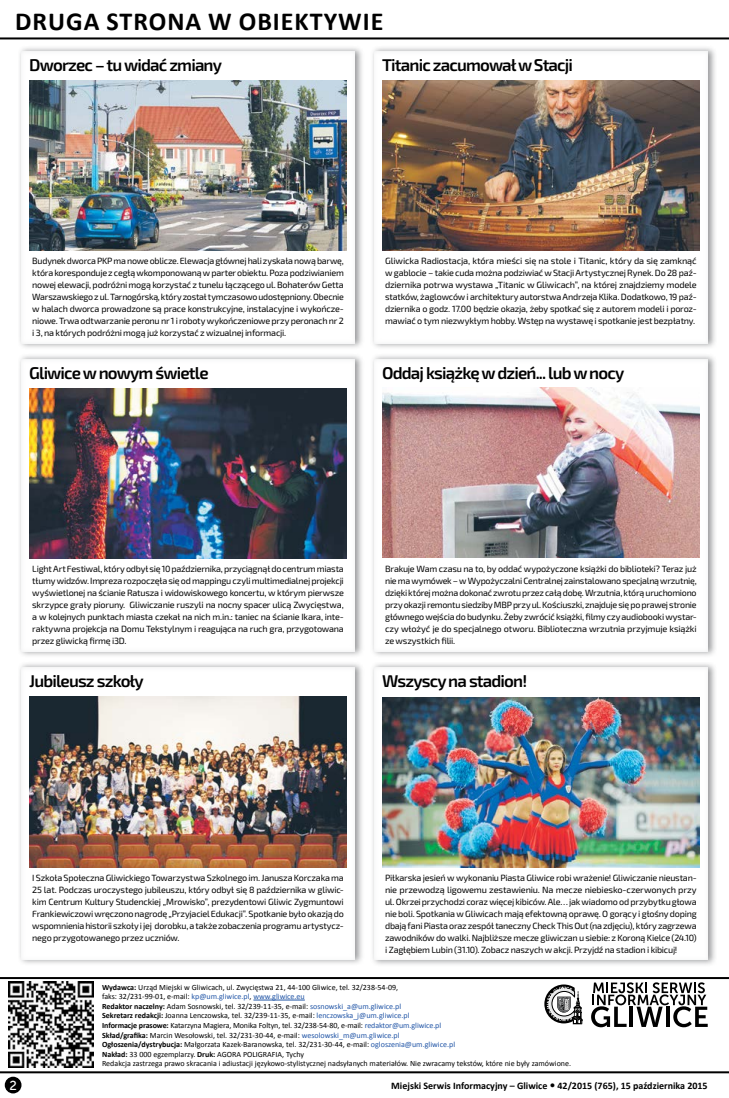
<style>
.page{position:relative;width:729px;height:1098px;background:#fff}
.page>*{position:absolute;margin:0;border:0;box-sizing:border-box;transform-origin:0 0}
.t1{font:700 26px "Calibri";letter-spacing:.04em;color:#000}
.t2{font:600 17px "Exo 2.0";letter-spacing:-.05em;color:#000}
.t3{font:13px "Museo Sans 500";color:#fff}
.t4{font:700 10px "Calibri";color:#000}
.t5{font:9px/12px "Exo 2.0";letter-spacing:-.025em;color:#000;text-align:justify}
.t6{font:8px/9.6px "Calibri";color:#000}
.s1{font-weight:700}
.s2{color:#2256a7}
</style>
<div class="page">
<svg style="left:591px;top:982px;width:116px;height:44px"></svg>
<svg style="left:544px;top:984px;width:39px;height:39px"></svg>
<hr style="left:253px;top:999px;width:52px;height:1px;background:#2256a7">
<img style="left:9px;top:981px;width:85px;height:85px">
<hr style="left:0;top:1070px;width:729px;height:2px;background:#000">
<div style="left:5px;top:1076px;width:16px;height:16px;background:#000;border-radius:50%"></div>
<hr style="left:0;top:37px;width:729px;height:2px;background:#000">
<hr style="left:0;top:976px;width:729px;height:2px;background:#000">
<div style="left:370px;top:45px;width:347px;height:305px;background:#77787b;opacity:.75"></div>
<div style="left:366px;top:42px;width:351px;height:301px;background:#e6e7e8;opacity:.75"></div>
<div style="left:370px;top:661px;width:347px;height:305px;background:#77787b;opacity:.75"></div>
<div style="left:365px;top:658px;width:352px;height:301px;background:#e6e7e8;opacity:.75"></div>
<img style="left:382px;top:697px;width:317px;height:170px">
<div style="left:13px;top:658px;width:351px;height:301px;background:#e6e7e8;opacity:.75"></div>
<img style="left:29px;top:696px;width:318px;height:170px">
<img style="left:382px;top:80px;width:317px;height:170px">
<div style="left:18px;top:45px;width:346px;height:305px;background:#77787b;opacity:.75"></div>
<div style="left:13px;top:42px;width:351px;height:301px;background:#e6e7e8;opacity:.75"></div>
<div style="left:13px;top:350px;width:351px;height:301px;background:#e6e7e8;opacity:.75"></div>
<img style="left:29px;top:388px;width:318px;height:170px">
<img style="left:29px;top:80px;width:318px;height:170px">
<div style="left:366px;top:350px;width:351px;height:301px;background:#e6e7e8;opacity:.75"></div>
<img style="left:382px;top:387px;width:317px;height:170px">
<h1 class="t1" style="left:15px;top:5px;width:370px">druga strona w obiektywie</h1>
<h2 class="t2" style="left:29px;top:54px;width:194px">Dworzec – tu widać zmiany</h2>
<h2 class="t2" style="left:382px;top:54px;width:192px">Titanic zacumował w Stacji</h2>
<p class="t5" style="left:32px;top:255px;width:313px">Budynek dworca PKP ma nowe oblicze. Elewacja głównej hali zyskała nową barwę, która koresponduje z cegłą wkomponowaną w parter obiektu. Poza podziwianiem nowej elewacji, podróżni mogą korzystać z tunelu łączącego ul. Bohaterów Getta Warszawskiego z ul. Tarnogórską, który został tymczasowo udostępniony. Obecnie w halach dworca prowadzone są prace konstrukcyjne, instalacyjne i wykończe&shy;niowe. Trwa odtwarzanie peronu nr 1 i roboty wykończeniowe przy peronach nr 2 i 3, na których podróżni mogą już korzystać z wizualnej informacji.</p>
<h2 class="t2" style="left:29px;top:362px;width:181px">Gliwice w nowym świetle</h2>
<p class="t5" style="left:385px;top:255px;width:313px">Gliwicka Radiostacja, która mieści się na stole i Titanic, który da się zamknąć w gablocie – takie cuda można podziwiać w Stacji Artystycznej Rynek. Do 28 paź&shy;dziernika potrwa wystawa „Titanic w Gliwicach”, na której znajdziemy modele statków, żaglowców i architektury autorstwa Andrzeja Klika. Dodatkowo, 19 paź&shy;dziernika o godz. 17.00 będzie okazja, żeby spotkać się z autorem modeli i poroz&shy;mawiać o tym niezwykłym hobby. Wstęp na wystawę i spotkanie jest bezpłatny.</p>
<h2 class="t2" style="left:382px;top:362px;width:244px">Oddaj książkę w dzień... lub w nocy</h2>
<p class="t5" style="left:32px;top:563px;width:313px">Light Art Festiwal, który odbył się 10 października, przyciągnął do centrum miasta tłumy widzów. Impreza rozpoczęła się od mappingu czyli multimedialnej projekcji wyświetlonej na ścianie Ratusza i widowiskowego koncertu, w którym pierwsze skrzypce grały pioruny. Gliwiczanie ruszyli na nocny spacer ulicą Zwycięstwa, a w kolejnych punktach miasta czekał na nich m.in.: taniec na ścianie Ikara, inte&shy;raktywna projekcja na Domu Tekstylnym i reagująca na ruch gra, przygotowana przez gliwicką firmę i3D.</p>
<h2 class="t2" style="left:29px;top:670px;width:116px">Jubileusz szkoły</h2>
<p class="t5" style="left:385px;top:562px;width:313px">Brakuje Wam czasu na to, by oddać wypożyczone książki do biblioteki? Teraz już nie ma wymówek – w Wypożyczalni Centralnej zainstalowano specjalną wrzutnię, dzięki której można dokonać zwrotu przez całą dobę. Wrzutnia, którą uruchomiono przy okazji remontu siedziby MBP przy ul. Kościuszki, znajduje się po prawej stronie głównego wejścia do budynku. Żeby zwrócić książki, filmy czy audiobooki wystar&shy;czy włożyć je do specjalnego otworu. Biblioteczna wrzutnia przyjmuje książki ze wszystkich filii.</p>
<h2 class="t2" style="left:382px;top:671px;width:147px">Wszyscy na stadion!</h2>
<p class="t5" style="left:32px;top:871px;width:313px">I Szkoła Społeczna Gliwickiego Towarzystwa Szkolnego im. Janusza Korczaka ma 25 lat. Podczas uroczystego jubileuszu, który odbył się 8 października w gliwic&shy;kim Centrum Kultury Studenckiej „Mrowisko”, prezydentowi Gliwic Zygmuntowi Frankiewiczowi wręczono nagrodę „Przyjaciel Edukacji”. Spotkanie było okazją do wspomnienia historii szkoły i jej dorobku, a także zobaczenia programu artystycz&shy;nego przygotowanego przez uczniów.</p>
<p class="t5" style="left:385px;top:871px;width:313px">Piłkarska jesień w wykonaniu Piasta Gliwice robi wrażenie! Gliwiczanie nieustan&shy;nie przewodzą ligowemu zestawieniu. Na mecze niebiesko-czerwonych przy ul. Okrzei przychodzi coraz więcej kibiców. Ale… jak wiadomo od przybytku głowa nie boli. Spotkania w Gliwicach mają efektowną oprawę. O gorący i głośny doping dbają fani Piasta oraz zespół taneczny Check This Out (na zdjęciu), który zagrzewa zawodników do walki. Najbliższe mecze gliwiczan u siebie: z Koroną Kielce (24.10) i Zagłębiem Lubin (31.10). Zobacz naszych w akcji. Przyjdź na stadion i kibicuj!</p>
<p class="t6" style="left:102px;top:981px;width:470px"><span class="s1">Wydawca:</span> Urząd Miejski w Gliwicach, ul. Zwycięstwa 21, 44-100 Gliwice, tel. 32/238-54-09,<br>faks: 32/231-99-01, e-mail: <span class="s2">kp@um.gliwice.pl</span>, <span class="s2">www.gliwice.eu<br></span><span class="s1">Redaktor naczelny:</span> Adam Sosnowski, tel. 32/239-11-35, e-mail: <span class="s2">sosnowski_a@um.gliwice.pl<br></span><span class="s1">Sekretarz redakcji:</span> Joanna Lenczowska, tel. 32/239-11-35, e-mail: <span class="s2">lenczowska_j@um.gliwice.pl<br></span><span class="s1">Informacje prasowe:</span> Katarzyna Magiera, Monika Foltyn, tel. 32/238-54-80, e-mail: <span class="s2">redaktor@um.gliwice.pl<br></span><span class="s1">Skład/grafika:</span> Marcin Wesołowski, tel. 32/231-30-44, e-mail: <span class="s2">wesolowski_m@um.gliwice.pl<br></span><span class="s1">Ogłoszenia/dystrybucja:</span> Małgorzata Kazek-Baranowska, tel. 32/231-30-44, e-mail: <span class="s2">ogloszenia@um.gliwice.pl<br></span><span class="s1">Nakład:</span> 33 000 egzemplarzy. <span class="s1">Druk:</span> AGORA POLIGRAFIA, Tychy<br>Redakcja zastrzega prawo skracania i adiustacji językowo-stylistycznej nadsyłanych materiałów. Nie zwracamy tekstów, które nie były zamówione.</p>
<h3 class="t3" style="left:9px;top:1077px;width:9px">2</h3>
<p class="t4" style="left:391px;top:1078px;width:318px">Miejski Serwis Informacyjny – Gliwice 42/2015 (765), 15 października 2015</p>
</div>
